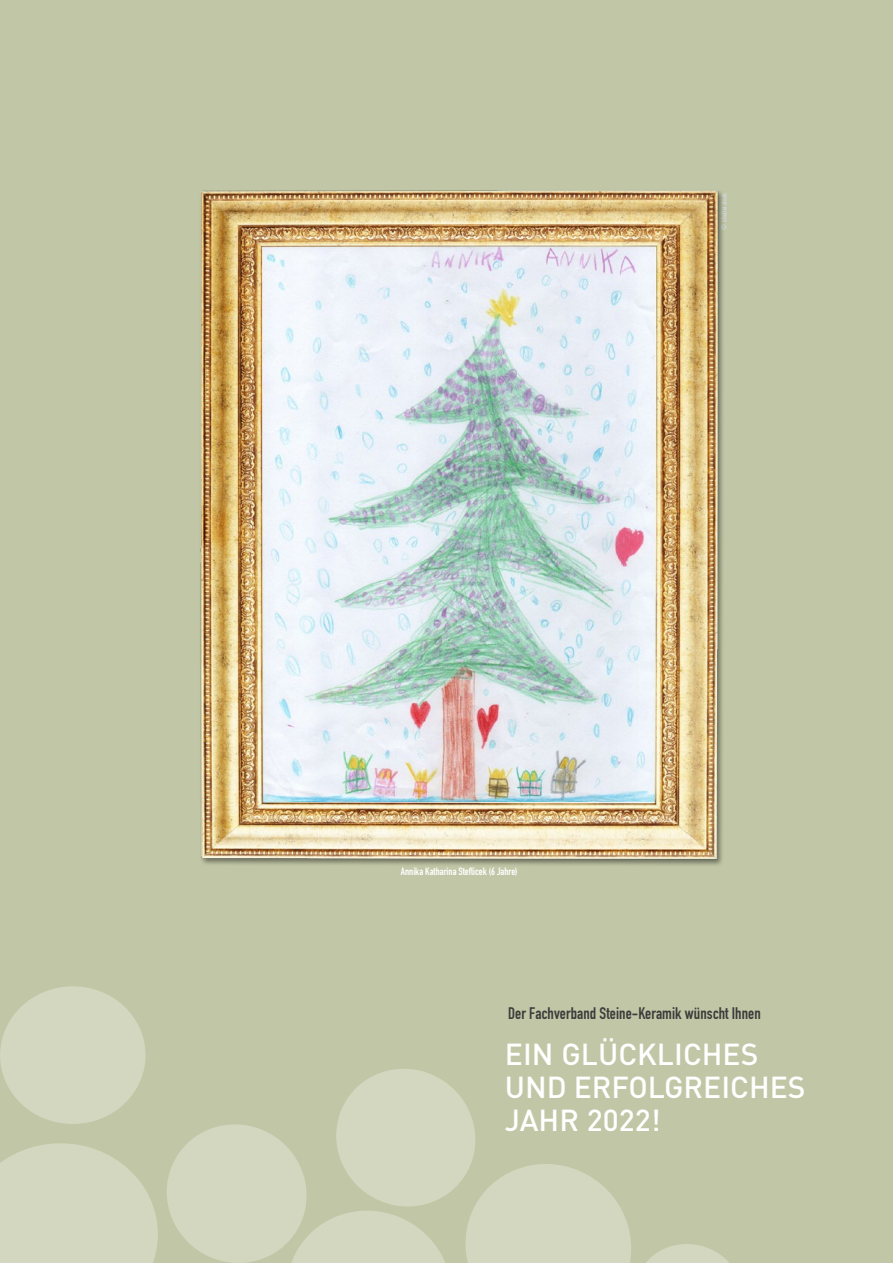
<style>
.page{position:relative;width:893px;height:1263px;background:#c1c7a6}
.page>*{position:absolute;margin:0;border:0;box-sizing:border-box;transform-origin:0 0}
.Flieﬂtext{font:500 30px "DIN";color:#fff}
.Bildtext{font:16.5px "DIN Engschrift";letter-spacing:.005em;color:#3c3c3b}
.t1{font:10.5px "DIN Engschrift";color:#fff}
.Bildtext-2{font:7.5px "DIN Engschrift";letter-spacing:.005em;color:#d5dadf}
</style>
<div class="page">
<svg style="left:0;top:1083px;width:129px;height:180px"></svg>
<svg style="left:129px;top:1069px;width:600px;height:194px"></svg>
<div style="left:0;top:986px;width:146px;height:138px;background:#d3d7c0;border-radius:50%"></div>
<img style="left:200px;top:190px;width:523px;height:675px">
<img style="left:264px;top:247px;width:391px;height:555px">
<p class="Bildtext-2" style="left:719px;top:230px;width:38px;rotate:-90deg">© shutterstock</p>
<p class="t1" style="left:401px;top:865px;width:118px">Annika Katharina Steflicek (6 Jahre)</p>
<p class="Bildtext" style="left:508px;top:1004px;width:254px">Der Fachverband Steine-Keramik wünscht Ihnen</p>
<p class="Flieﬂtext" style="left:505px;top:1035px;width:255px">EIN GLÜCKLICHES</p>
<p class="Flieﬂtext" style="left:505px;top:1068px;width:302px">UND ERFOLGREICHES</p>
<p class="Flieﬂtext" style="left:505px;top:1101px;width:157px">JAHR 2022!</p>
</div>
